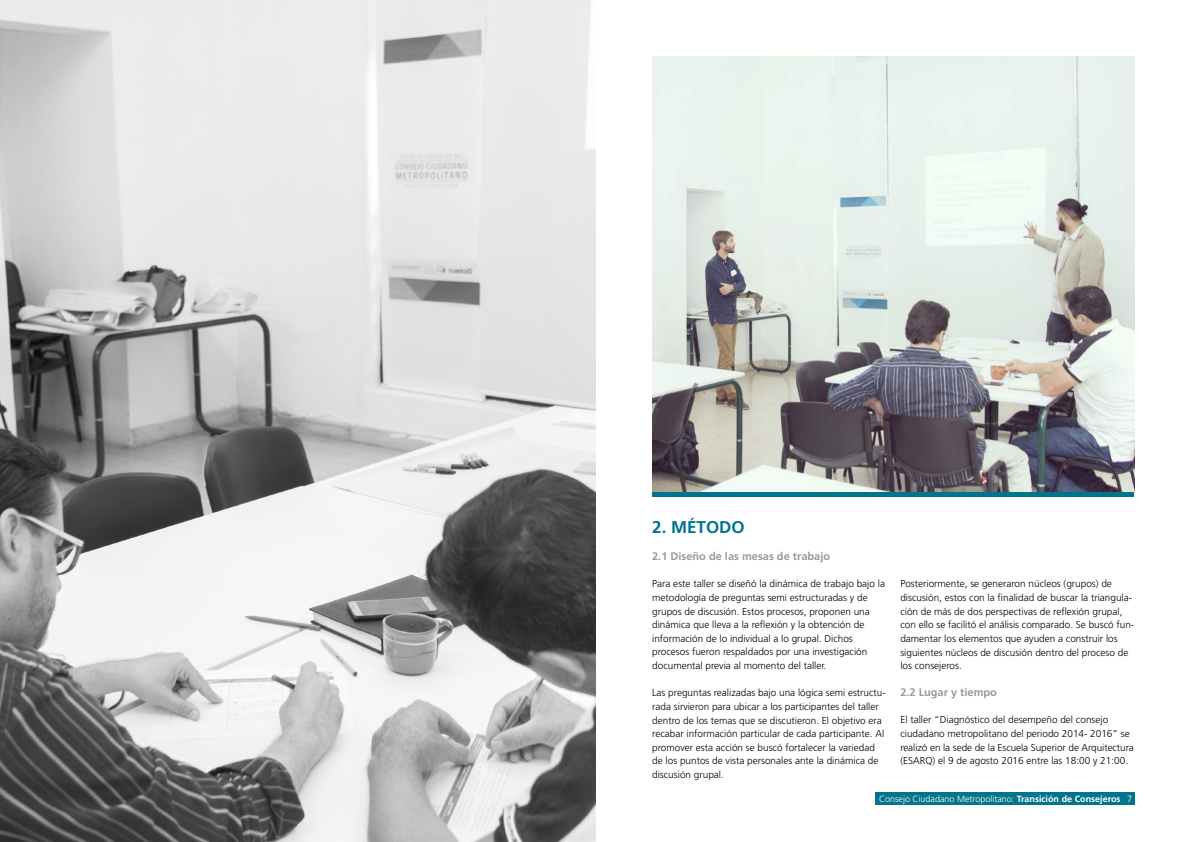
<style>
.page{position:relative;width:1191px;height:842px;background:#fff}
.page>*{position:absolute;margin:0;border:0;box-sizing:border-box;transform-origin:0 0}
.t1{font:700 17px "Frutiger LT Std";color:#00758d}
.t2{font:700 11px "Frutiger LT Std";color:#949d94}
.t3{font:300 10px/13.6px "Frutiger LT Std";color:#000}
.t4{font:300 9px "Frutiger LT Std";color:#fff}
.s1{font-weight:700}
</style>
<div class="page">
<img style="left:0;top:0;width:595px;height:842px">
<img style="left:652px;top:57px;width:482px;height:435px">
<hr style="left:652px;top:492px;width:481px;height:4px;background:#00758d">
<div style="left:875px;top:793px;width:259px;height:12px;background:#00758d"></div>
<h1 class="t1" style="left:652px;top:517px;width:94px">2. MÉTODO</h1>
<p class="t2" style="left:652px;top:550px;width:179px">2.1 Diseño de las mesas de trabajo</p>
<p class="t3" style="left:652px;top:577px;width:234px">Para este taller se diseñó la dinámica de trabajo bajo la metodología de preguntas semi estructuradas y de grupos de discusión. Estos procesos, proponen una dinámica que lleva a la reflexión y la obtención de información de lo individual a lo grupal. Dichos procesos fueron respaldados por una investigación documental previa al momento del taller.</p>
<p class="t3" style="left:652px;top:686px;width:235px">Las preguntas realizadas bajo una lógica semi estructu&shy;rada sirvieron para ubicar a los participantes del taller dentro de los temas que se discutieron. El objetivo era recabar información particular de cada participante. Al promover esta acción se buscó fortalecer la variedad de los puntos de vista personales ante la dinámica de discusión grupal.</p>
<p class="t3" style="left:900px;top:577px;width:235px">Posteriormente, se generaron núcleos (grupos) de discusión, estos con la finalidad de buscar la triangula&shy;ción de más de dos perspectivas de reflexión grupal, con ello se facilitó el análisis comparado. Se buscó fun&shy;damentar los elementos que ayuden a construir los siguientes núcleos de discusión dentro del proceso de los consejeros.</p>
<p class="t2" style="left:900px;top:686px;width:98px">2.2 Lugar y tiempo</p>
<p class="t3" style="left:900px;top:713px;width:235px">El taller “Diagnóstico del desempeño del consejo ciudadano metropolitano del periodo 2014- 2016” se realizó en la sede de la Escuela Superior de Arquitectura (ESARQ) el 9 de agosto 2016 entre las 18:00 y 21:00.</p>
<p class="t4" style="left:879px;top:794px;width:254px">Consejo Ciudadano Metropolitano: <span class="s1">Transición de Consejeros</span> 7</p>
</div>
